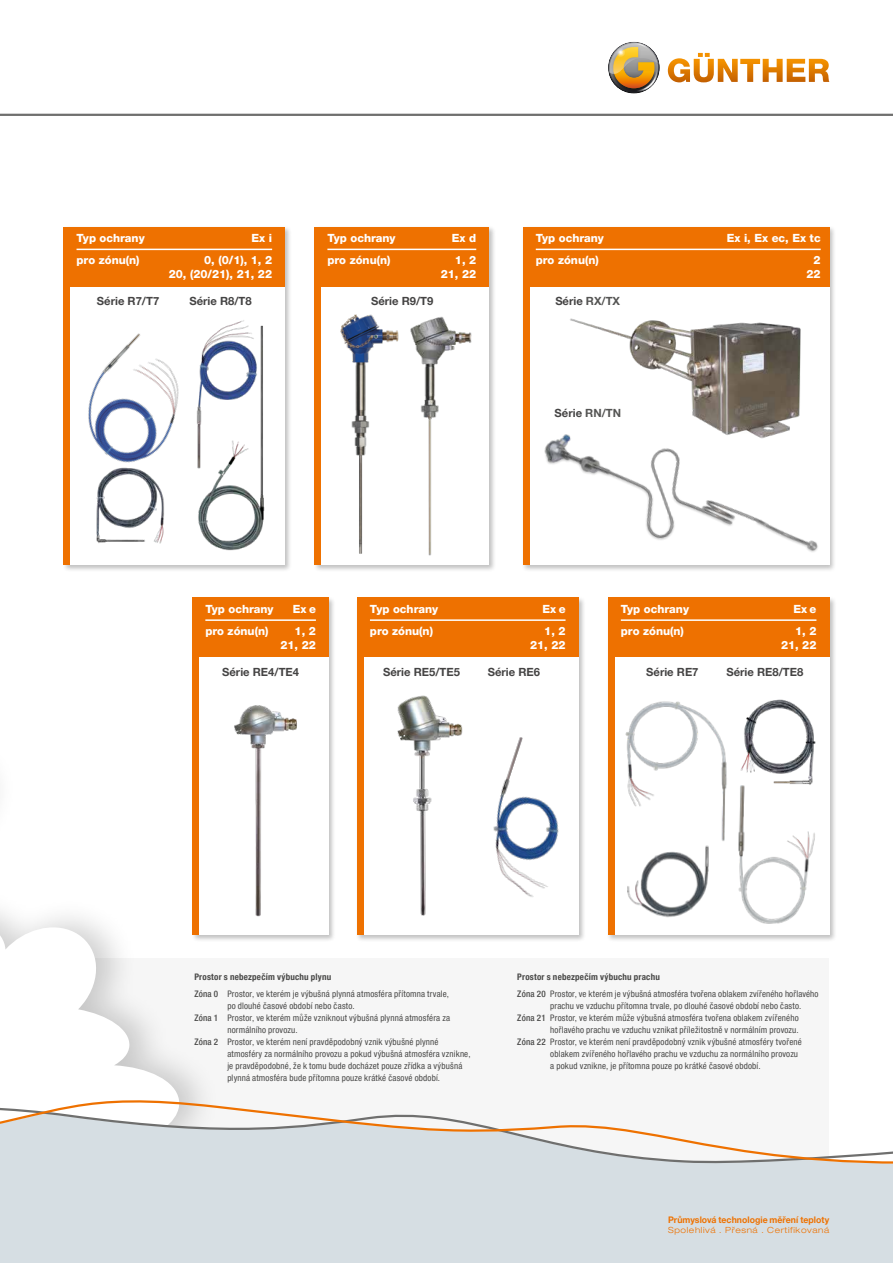
<style>
.page{position:relative;width:893px;height:1263px;background:#fff}
.page>*{position:absolute;margin:0;border:0;box-sizing:border-box;transform-origin:0 0}
.t1{font:800 11.25px/13.5px "Helvetica Neue LTW1 G";color:#fff;text-align:right}
.t2{font:700 11.25px "Helvetica Neue LTW1 G";color:#444343}
.t3{font:condensed 9px/16.2px "Helvetica Neue LTW1 G";letter-spacing:.02em;color:#494948}
.t4{font:700 9px "Helvetica Neue LTW1 G";color:#ee7100;scale:.96 1}
.t5{font:300 expanded 8.4px "Helvetica Neue LTW1 G";letter-spacing:.07em;color:#ee7100}
.s1{color:#545453}
.s2{font-weight:700}
.s3{font-weight:500}
</style>
<div class="page">
<div style="left:47px;top:958px;width:782px;height:233px;background:#f6f6f6"></div>
<div style="left:0;top:557px;width:221px;height:706px;background:#fff"></div>
<svg style="left:0;top:911px;width:182px;height:170px"></svg>
<hr style="left:0;top:114px;width:893px;height:2px;background:#6f6f6e">
<div style="left:1px;top:1185px;width:892px;height:78px;background:#d6dee3"></div>
<svg style="left:166px;top:1081px;width:46px;height:10px"></svg>
<svg style="left:1px;top:1091px;width:892px;height:94px"></svg>
<svg style="left:0;top:1108px;width:1px;height:155px"></svg>
<svg style="left:668px;top:53px;width:161px;height:29px"></svg>
<img style="left:618px;top:88px;width:8px;height:4px">
<img style="left:626px;top:63px;width:34px;height:31px">
<svg style="left:608px;top:42px;width:51px;height:46px;background:#c4a46d"></svg>
<img style="left:611px;top:43px;width:19px;height:19px">
<div style="left:62px;top:225px;width:231px;height:347px;background:#000;opacity:.25"></div>
<div style="left:64px;top:227px;width:221px;height:337px;background:#fff"></div>
<div style="left:64px;top:227px;width:221px;height:59px;background:#ee7100"></div>
<div style="left:64px;top:227px;width:6px;height:337px;background:#ee7100"></div>
<hr style="left:77px;top:249px;width:195px;height:1px;background:#fff">
<div style="left:313px;top:225px;width:184px;height:347px;background:#000;opacity:.25"></div>
<div style="left:315px;top:227px;width:174px;height:337px;background:#fff"></div>
<div style="left:315px;top:227px;width:174px;height:59px;background:#ee7100"></div>
<div style="left:315px;top:227px;width:6px;height:337px;background:#ee7100"></div>
<hr style="left:327px;top:249px;width:149px;height:1px;background:#fff">
<div style="left:521px;top:225px;width:316px;height:347px;background:#000;opacity:.25"></div>
<div style="left:523px;top:227px;width:306px;height:337px;background:#fff"></div>
<div style="left:523px;top:227px;width:306px;height:59px;background:#ee7100"></div>
<div style="left:523px;top:227px;width:6px;height:337px;background:#ee7100"></div>
<hr style="left:536px;top:249px;width:285px;height:1px;background:#fff">
<div style="left:606px;top:596px;width:231px;height:347px;background:#000;opacity:.25"></div>
<div style="left:608px;top:598px;width:221px;height:337px;background:#fff"></div>
<div style="left:608px;top:598px;width:221px;height:59px;background:#ee7100"></div>
<div style="left:608px;top:598px;width:6px;height:337px;background:#ee7100"></div>
<hr style="left:621px;top:619px;width:195px;height:2px;background:#fff">
<div style="left:355px;top:596px;width:231px;height:347px;background:#000;opacity:.25"></div>
<div style="left:357px;top:598px;width:221px;height:337px;background:#fff"></div>
<div style="left:357px;top:598px;width:221px;height:59px;background:#ee7100"></div>
<div style="left:357px;top:598px;width:7px;height:337px;background:#ee7100"></div>
<hr style="left:370px;top:619px;width:196px;height:2px;background:#fff">
<div style="left:191px;top:596px;width:145px;height:347px;background:#000;opacity:.25"></div>
<div style="left:193px;top:598px;width:136px;height:337px;background:#fff"></div>
<div style="left:193px;top:598px;width:136px;height:59px;background:#ee7100"></div>
<div style="left:193px;top:598px;width:6px;height:337px;background:#ee7100"></div>
<hr style="left:205px;top:619px;width:111px;height:2px;background:#fff">
<img style="left:740px;top:699px;width:76px;height:79px">
<img style="left:62px;top:328px;width:117px;height:152px">
<img style="left:94px;top:466px;width:73px;height:78px">
<img style="left:198px;top:325px;width:67px;height:226px">
<img style="left:196px;top:320px;width:65px;height:150px">
<img style="left:340px;top:314px;width:59px;height:240px">
<img style="left:410px;top:316px;width:62px;height:240px">
<img style="left:234px;top:705px;width:63px;height:212px">
<img style="left:397px;top:695px;width:66px;height:221px">
<img style="left:493px;top:733px;width:93px;height:174px">
<img style="left:614px;top:698px;width:113px;height:150px">
<img style="left:738px;top:778px;width:77px;height:146px">
<img style="left:623px;top:840px;width:86px;height:78px">
<img style="left:570px;top:318px;width:231px;height:56px">
<img style="left:530px;top:374px;width:300px;height:241px">
<p class="t1" style="left:77px;top:232px;width:70px">Typ ochrany</p>
<p class="t1" style="left:252px;top:232px;width:22px">Ex i</p>
<p class="t1" style="left:77px;top:254px;width:65px">pro zónu(n)</p>
<p class="t1" style="left:169px;top:254px;width:105px">0, (0/1), 1, 2<br>20, (20/21), 21, 22</p>
<p class="t2" style="left:97px;top:294px;width:64px">Série R7/T7</p>
<p class="t2" style="left:189px;top:294px;width:64px">Série R8/T8</p>
<p class="t1" style="left:327px;top:232px;width:70px">Typ ochrany</p>
<p class="t1" style="left:452px;top:232px;width:26px">Ex d</p>
<p class="t1" style="left:327px;top:254px;width:65px">pro zónu(n)</p>
<p class="t1" style="left:441px;top:254px;width:37px">1, 2<br>21, 22</p>
<p class="t2" style="left:371px;top:294px;width:64px">Série R9/T9</p>
<p class="t1" style="left:536px;top:232px;width:70px">Typ ochrany</p>
<p class="t1" style="left:727px;top:232px;width:95px">Ex i, Ex ec, Ex tc</p>
<p class="t1" style="left:536px;top:254px;width:65px">pro zónu(n)</p>
<p class="t1" style="left:806px;top:254px;width:16px">2<br>22</p>
<p class="t2" style="left:555px;top:294px;width:66px">Série <span class="s1">RX/TX</span></p>
<p class="t2" style="left:555px;top:406px;width:68px">Série <span class="s1">RN/TN</span></p>
<p class="t1" style="left:205px;top:602px;width:70px">Typ ochrany</p>
<p class="t1" style="left:293px;top:602px;width:25px">Ex e</p>
<p class="t1" style="left:205px;top:624px;width:65px">pro zónu(n)</p>
<p class="t1" style="left:280px;top:624px;width:37px">1, 2<br>21, 22</p>
<p class="t2" style="left:222px;top:665px;width:78px">Série RE4/TE4</p>
<p class="t1" style="left:370px;top:602px;width:70px">Typ ochrany</p>
<p class="t1" style="left:542px;top:602px;width:25px">Ex e</p>
<p class="t1" style="left:370px;top:624px;width:65px">pro zónu(n)</p>
<p class="t1" style="left:530px;top:624px;width:37px">1, 2<br>21, 22</p>
<p class="t2" style="left:383px;top:665px;width:78px">Série RE5/TE5</p>
<p class="t2" style="left:488px;top:665px;width:54px">Série RE6</p>
<p class="t1" style="left:621px;top:602px;width:70px">Typ ochrany</p>
<p class="t1" style="left:793px;top:602px;width:25px">Ex e</p>
<p class="t1" style="left:621px;top:624px;width:65px">pro zónu(n)</p>
<p class="t1" style="left:781px;top:624px;width:37px">1, 2<br>21, 22</p>
<p class="t2" style="left:646px;top:665px;width:54px">Série RE7</p>
<p class="t2" style="left:726px;top:665px;width:78px">Série RE8/TE8</p>
<p class="t3" style="left:194px;top:969px;width:256px"><span class="s2">Prostor s nebezpečím výbuchu plynu<br></span><span class="s3">Zóna 0</span> Prostor, ve kterém je výbušná plynná atmosféra přítomna trvale,</p>
<p class="t3" style="left:227px;top:997px;width:129px">po dlouhé časové období nebo často.</p>
<p class="t3" style="left:194px;top:1009px;width:257px"><span class="s3">Zóna 1</span> Prostor, ve kterém může vzniknout výbušná plynná atmosféra za</p>
<p class="t3" style="left:227px;top:1021px;width:72px">normálního provozu.</p>
<p class="t3" style="left:194px;top:1033px;width:246px"><span class="s3">Zóna 2</span> Prostor, ve kterém není pravděpodobný vznik výbušné plynné</p>
<p class="t3" style="left:227px;top:1045px;width:245px">atmosféry za normálního provozu a pokud výbušná atmosféra vznikne,</p>
<p class="t3" style="left:227px;top:1057px;width:237px">je pravděpodobné, že k tomu bude docházet pouze zřídka a výbušná</p>
<p class="t3" style="left:227px;top:1069px;width:214px">plynná atmosféra bude přítomna pouze krátké časové období.</p>
<p class="t3" style="left:517px;top:969px;width:303px"><span class="s2">Prostor s nebezpečím výbuchu prachu<br></span><span class="s3">Zóna 20</span> Prostor, ve kterém je výbušná atmosféra tvořena oblakem zvířeného hořlavého</p>
<p class="t3" style="left:550px;top:997px;width:253px">prachu ve vzduchu přítomna trvale, po dlouhé časové období nebo často.</p>
<p class="t3" style="left:517px;top:1009px;width:283px"><span class="s3">Zóna 21</span> Prostor, ve kterém může výbušná atmosféra tvořena oblakem zvířeného</p>
<p class="t3" style="left:550px;top:1021px;width:250px">hořlavého prachu ve vzduchu vznikat příležitostně v normálním provozu.</p>
<p class="t3" style="left:517px;top:1033px;width:286px"><span class="s3">Zóna 22</span> Prostor, ve kterém není pravděpodobný vznik výbušné atmosféry tvořené</p>
<p class="t3" style="left:550px;top:1045px;width:249px">oblakem zvířeného hořlavého prachu ve vzduchu za normálního provozu</p>
<p class="t3" style="left:550px;top:1057px;width:212px">a pokud vznikne, je přítomna pouze po krátké časové období.</p>
<p class="t4" style="left:668px;top:1214px;width:169px">Průmyslová technologie měření teploty</p>
<p class="t5" style="left:668px;top:1225px;width:163px">Spolehlivá . Přesná . Certifikovaná</p>
</div>
